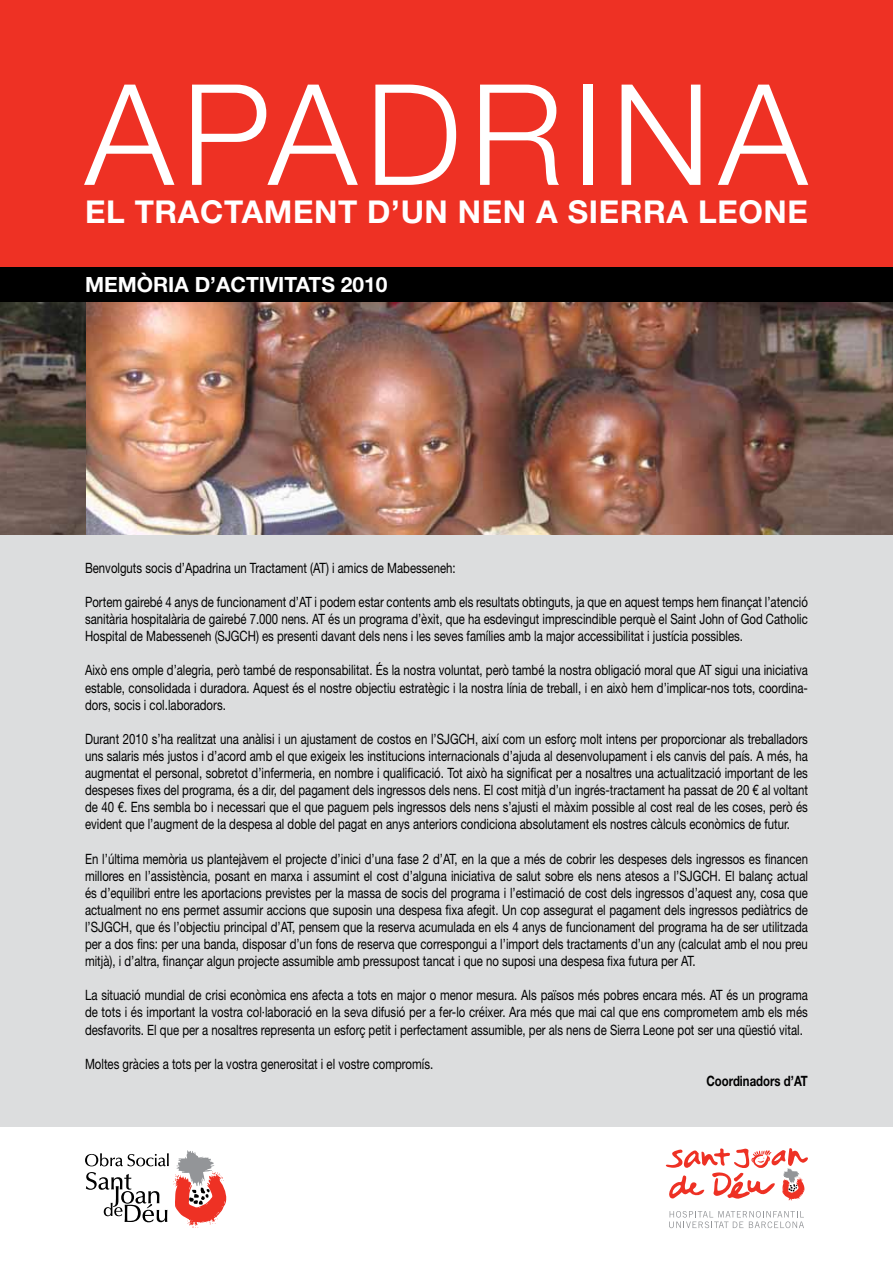
<style>
.page{position:relative;width:893px;height:1263px;background:#fff}
.page>*{position:absolute;margin:0;border:0;box-sizing:border-box;transform-origin:0 0}
.t1{font:300 140.4px "Helvetica Neue LT Std";letter-spacing:.06em;color:#fff}
.t2{font:700 31.5px "Helvetica Neue LT Std";letter-spacing:.02em;color:#fff}
.t3{font:700 21px "Helvetica Neue LT Std";color:#fff}
.t4{font:14.25px/17.1px "Helvetica Neue LT Std";color:#000;text-align:justify;scale:.8 1}
.t5{font:700 14.25px "Helvetica Neue LT Std";color:#000;scale:.8 1}
</style>
<div class="page">
<div style="left:0;top:267px;width:893px;height:860px;background:#dcddde"></div>
<div style="left:0;top:0;width:893px;height:267px;background:#ee3124"></div>
<svg style="left:669px;top:1211px;width:135px;height:17px"></svg>
<svg style="left:666px;top:1148px;width:142px;height:52px"></svg>
<img style="left:0;top:301px;width:893px;height:234px">
<div style="left:0;top:267px;width:893px;height:34px;background:#000"></div>
<svg style="left:85px;top:1150px;width:141px;height:78px"></svg>
<h1 class="t1" style="left:85px;top:49px;width:724px">APADRINA</h1>
<h2 class="t2" style="left:85px;top:193px;width:724px">EL TRACTAMENT D’UN NEN A SIERRA LEONE</h2>
<h3 class="t3" style="left:85px;top:271px;width:304px">MEMÒRIA D’ACTIVITATS 2010</h3>
<p class="t4" style="left:85px;top:559px;width:465px">Benvolguts socis d’Apadrina un Tractament (AT) i amics de Mabesseneh:</p>
<p class="t4" style="left:85px;top:593px;width:905px">Portem gairebé 4 anys de funcionament d’AT i podem estar contents amb els resultats obtinguts, ja que en aquest temps hem finançat l’atenció sanitària hospitalària de gairebé 7.000 nens. AT és un programa d’èxit, que ha esdevingut imprescindible perquè el Saint John of God Catholic Hospital de Mabesseneh (SJGCH) es presenti davant dels nens i les seves famílies amb la major accessibilitat i justícia possibles.</p>
<p class="t4" style="left:85px;top:662px;width:905px">Això ens omple d’alegria, però també de responsabilitat. És la nostra voluntat, però també la nostra obligació moral que AT sigui una iniciativa estable, consolidada i duradora. Aquest és el nostre objectiu estratègic i la nostra línia de treball, i en això hem d’implicar-nos tots, coordina&shy;dors, socis i col.laboradors.</p>
<p class="t4" style="left:85px;top:730px;width:905px">Durant 2010 s’ha realitzat una anàlisi i un ajustament de costos en l’SJGCH, així com un esforç molt intens per proporcionar als treballadors uns salaris més justos i d’acord amb el que exigeix les institucions internacionals d’ajuda al desenvolupament i els canvis del país. A més, ha augmentat el personal, sobretot d’infermeria, en nombre i qualificació. Tot això ha significat per a nosaltres una actualització important de les despeses fixes del programa, és a dir, del pagament dels ingressos dels nens. El cost mitjà d’un ingrés-tractament ha passat de 20 € al voltant de 40 €. Ens sembla bo i necessari que el que paguem pels ingressos dels nens s’ajusti el màxim possible al cost real de les coses, però és evident que l’augment de la despesa al doble del pagat en anys anteriors condiciona absolutament els nostres càlculs econòmics de futur.</p>
<p class="t4" style="left:85px;top:850px;width:905px">En l’última memòria us plantejàvem el projecte d’inici d’una fase 2 d’AT, en la que a més de cobrir les despeses dels ingressos es financen millores en l’assistència, posant en marxa i assumint el cost d’alguna iniciativa de salut sobre els nens atesos a l’SJGCH. El balanç actual és d’equilibri entre les aportacions previstes per la massa de socis del programa i l’estimació de cost dels ingressos d’aquest any, cosa que actualment no ens permet assumir accions que suposin una despesa fixa afegit. Un cop assegurat el pagament dels ingressos pediàtrics de l’SJGCH, que és l’objectiu principal d’AT, pensem que la reserva acumulada en els 4 anys de funcionament del programa ha de ser utilitzada per a dos fins: per una banda, disposar d’un fons de reserva que correspongui a l’import dels tractaments d’un any (calculat amb el nou preu mitjà), i d’altra, finançar algun projecte assumible amb pressupost tancat i que no suposi una despesa fixa futura per AT.</p>
<p class="t4" style="left:85px;top:986px;width:905px">La situació mundial de crisi econòmica ens afecta a tots en major o menor mesura. Als països més pobres encara més. AT és un programa de tots i és important la vostra col·laboració en la seva difusió per a fer-lo créixer. Ara més que mai cal que ens comprometem amb els més desfavorits. El que per a nosaltres representa un esforç petit i perfectament assumible, per als nens de Sierra Leone pot ser una qüestió vital.</p>
<p class="t4" style="left:85px;top:1055px;width:437px">Moltes gràcies a tots per la vostra generositat i el vostre compromís.</p>
<p class="t5" style="left:706px;top:1072px;width:128px">Coordinadors d’AT</p>
</div>
